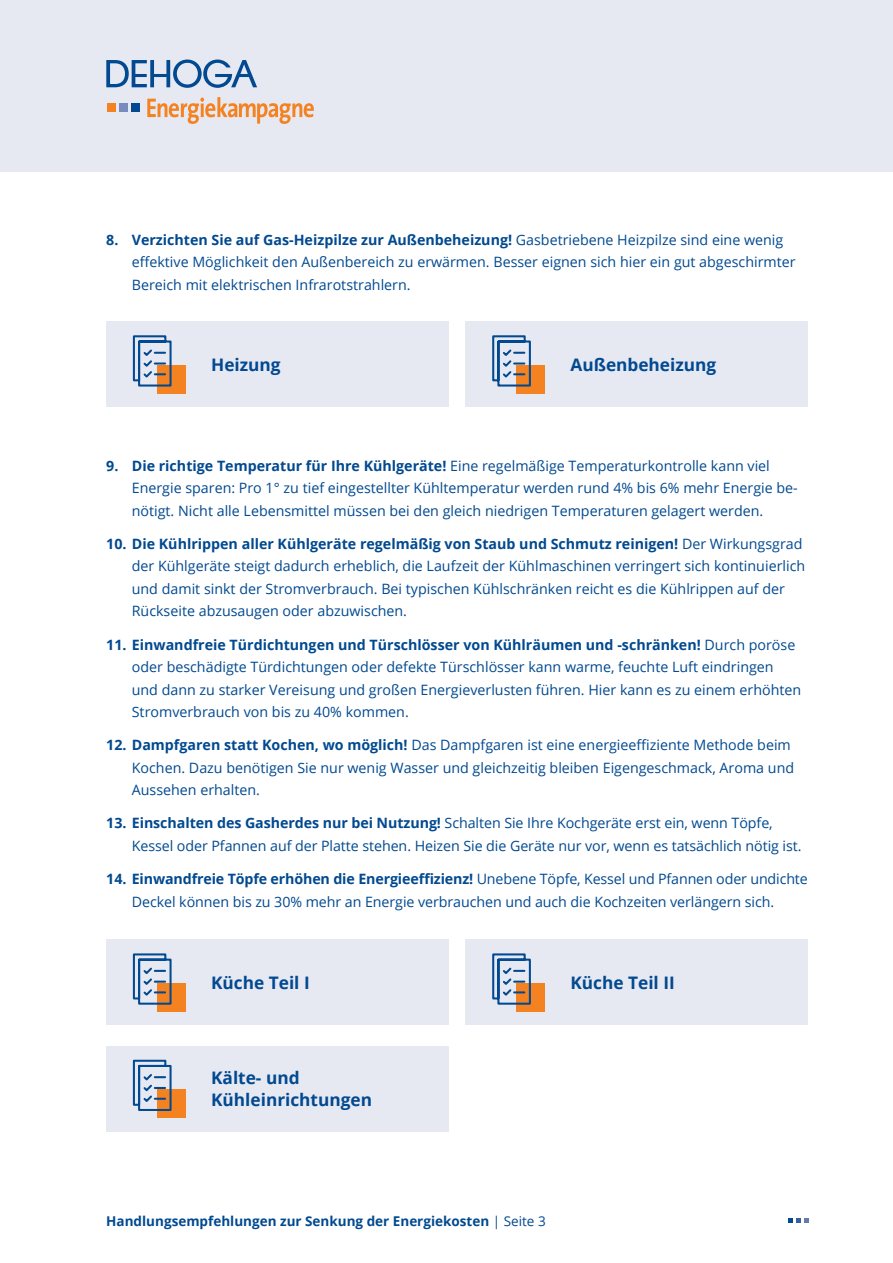
<style>
.page{position:relative;width:893px;height:1263px;background:#fff}
.page>*{position:absolute;margin:0;border:0;box-sizing:border-box;transform-origin:0 0}
.t1{font:700 17.25px/21.8px "Open Sans";color:#014990}
.Fliesstext{font:14.25px/22.5px "Open Sans";color:#014990}
.t2{font:700 13.5px "Open Sans";color:#014990}
.s1{font-weight:700}
.s2{font-weight:400}
</style>
<div class="page">
<div style="left:0;top:0;width:893px;height:171px;background:#e6e8f2"></div>
<svg style="left:106px;top:60px;width:151px;height:28px"></svg>
<div style="left:132px;top:103px;width:8px;height:8px;background:#014990"></div>
<div style="left:119px;top:103px;width:8px;height:8px;background:#788bbc"></div>
<div style="left:107px;top:103px;width:8px;height:8px;background:#f58220"></div>
<svg style="left:147px;top:97px;width:167px;height:27px"></svg>
<svg style="left:788px;top:1218px;width:20px;height:4px"></svg>
<div style="left:106px;top:322px;width:343px;height:85px;background:#e6e8f2"></div>
<div style="left:106px;top:940px;width:343px;height:85px;background:#e6e8f2"></div>
<div style="left:106px;top:1046px;width:343px;height:85px;background:#e6e8f2"></div>
<div style="left:466px;top:322px;width:342px;height:85px;background:#e6e8f2"></div>
<div style="left:466px;top:940px;width:342px;height:85px;background:#e6e8f2"></div>
<div style="left:157px;top:365px;width:28px;height:28px;background:#f58220"></div>
<svg style="left:132px;top:335px;width:40px;height:52px"></svg>
<div style="left:516px;top:365px;width:28px;height:28px;background:#f58220"></div>
<svg style="left:492px;top:335px;width:39px;height:52px"></svg>
<div style="left:157px;top:983px;width:28px;height:28px;background:#f58220"></div>
<svg style="left:132px;top:953px;width:40px;height:52px"></svg>
<div style="left:157px;top:1089px;width:28px;height:28px;background:#f58220"></div>
<svg style="left:132px;top:1059px;width:40px;height:52px"></svg>
<div style="left:516px;top:983px;width:28px;height:28px;background:#f58220"></div>
<svg style="left:492px;top:953px;width:39px;height:52px"></svg>
<p class="Fliesstext" style="left:132px;top:228px;width:665px;text-indent:-26px"><span class="s1">8. Verzichten Sie auf Gas-Heizpilze zur Außenbeheizung!</span> Gasbetriebene Heizpilze sind eine wenig effektive Möglichkeit den Außenbereich zu erwärmen. Besser eignen sich hier ein gut abgeschirmter<br>Bereich mit elektrischen Infrarotstrahlern.</p>
<p class="t1" style="left:211px;top:353px;width:71px">Heizung</p>
<p class="t1" style="left:570px;top:353px;width:147px">Außenbeheizung</p>
<p class="Fliesstext" style="left:132px;top:454px;width:667px;text-indent:-26px"><span class="s1">9. Die richtige Temperatur für Ihre Kühlgeräte!</span> Eine regelmäßige Temperaturkontrolle kann viel<br>Energie sparen: Pro 1° zu tief eingestellter Kühltemperatur werden rund 4% bis 6% mehr Energie be&shy;nötigt. Nicht alle Lebensmittel müssen bei den gleich niedrigen Temperaturen gelagert werden.</p>
<p class="Fliesstext" style="left:132px;top:532px;width:675px;text-indent:-26px"><span class="s1">10. Die Kühlrippen aller Kühlgeräte regelmäßig von Staub und Schmutz reinigen!</span> Der Wirkungsgrad der Kühlgeräte steigt dadurch erheblich, die Laufzeit der Kühlmaschinen verringert sich kontinuierlich und damit sinkt der Stromverbrauch. Bei typischen Kühlschränken reicht es die Kühlrippen auf der Rückseite abzusaugen oder abzuwischen.</p>
<p class="Fliesstext" style="left:132px;top:633px;width:671px;text-indent:-26px"><span class="s1">11. Einwandfreie Türdichtungen und Türschlösser von Kühlräumen und -schränken!</span> Durch poröse oder beschädigte Türdichtungen oder defekte Türschlösser kann warme, feuchte Luft eindringen und dann zu starker Vereisung und großen Energieverlusten führen. Hier kann es zu einem erhöhten Stromverbrauch von bis zu 40% kommen.</p>
<p class="Fliesstext" style="left:132px;top:733px;width:664px;text-indent:-26px"><span class="s1">12. Dampfgaren statt Kochen, wo möglich!</span> Das Dampfgaren ist eine energieeffiziente Methode beim<br>Kochen. Dazu benötigen Sie nur wenig Wasser und gleichzeitig bleiben Eigengeschmack, Aroma und<br>Aussehen erhalten.</p>
<p class="Fliesstext" style="left:132px;top:811px;width:671px;text-indent:-26px"><span class="s1">13. Einschalten des Gasherdes nur bei Nutzung!</span> Schalten Sie Ihre Kochgeräte erst ein, wenn Töpfe,<br>Kessel oder Pfannen auf der Platte stehen. Heizen Sie die Geräte nur vor, wenn es tatsächlich nötig ist.</p>
<p class="Fliesstext" style="left:106px;top:867px;width:703px;text-align:center"><span class="s1">14. Einwandfreie Töpfe erhöhen die Energieeffizienz!</span> Unebene Töpfe, Kessel und Pfannen oder undichte<br>Deckel können bis zu 30% mehr an Energie verbrauchen und auch die Kochzeiten verlängern sich.</p>
<p class="t1" style="left:211px;top:971px;width:100px">Küche Teil I</p>
<p class="t1" style="left:211px;top:1067px;width:162px">Kälte- und<br>Kühleinrichtungen</p>
<p class="t1" style="left:570px;top:971px;width:106px">Küche Teil II</p>
<p class="t2" style="left:106px;top:1211px;width:441px">Handlungsempfehlungen zur Senkung der Energiekosten <span class="s2">| Seite 3</span></p>
</div>
